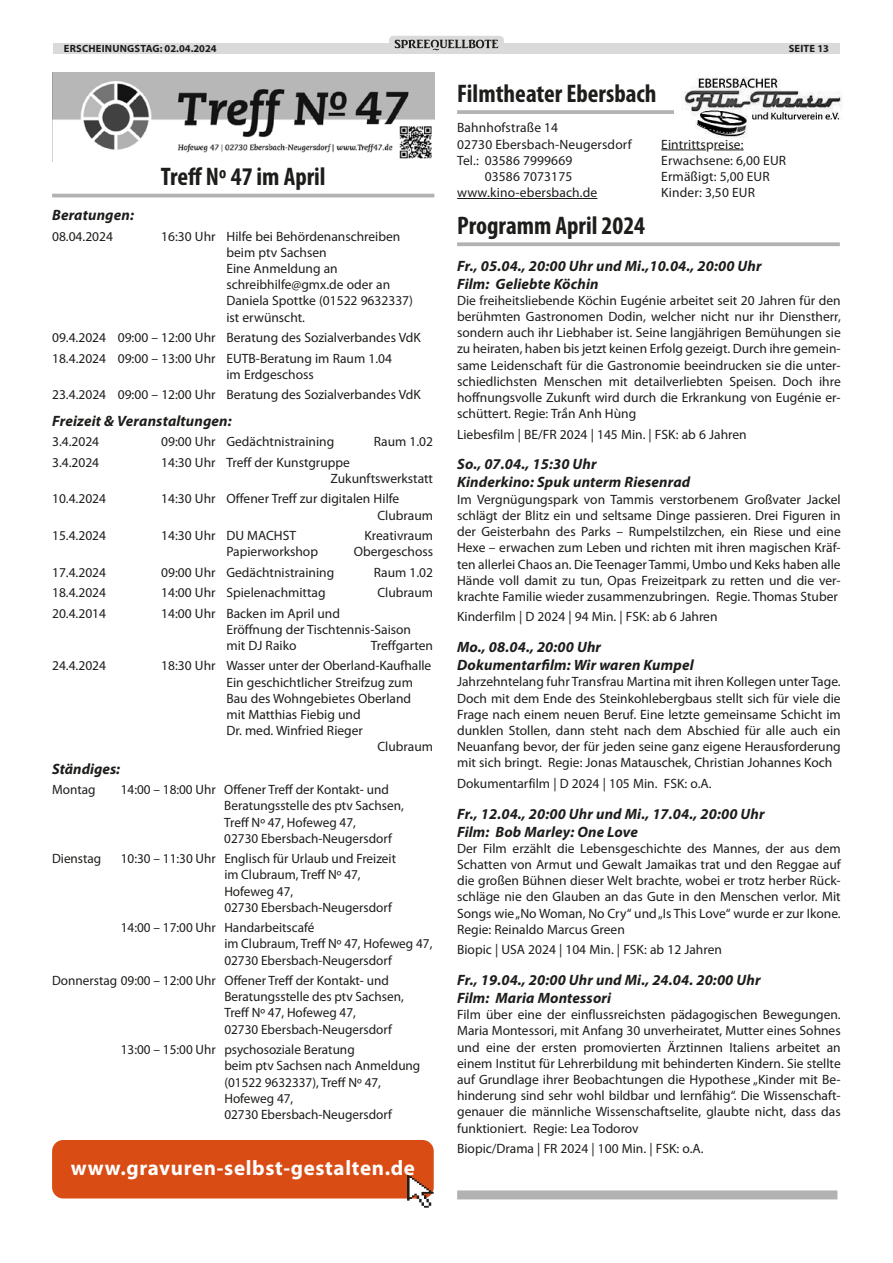
<style>
.page{position:relative;width:893px;height:1263px;background:#fff}
.page>*{position:absolute;margin:0;border:0;box-sizing:border-box;transform-origin:0 0}
.t1{font:700 condensed 25.5px "Myriad Pro";color:#1d1d1b}
.t2{font:700 21px "Myriad Pro";letter-spacing:.03em;color:#fff}
.t3{font:italic 700 15px/18px "Myriad Pro";letter-spacing:.01em;color:#1d1d1b}
.t4{font:13.5px/16.2px "Myriad Pro";color:#1d1d1b}
.t5{font:700 10.5px "Myriad Pro";letter-spacing:.02em;color:#1d1d1b}
</style>
<div class="page">
<div style="left:53px;top:43px;width:787px;height:11px;background:#dadada"></div>
<svg style="left:389px;top:36px;width:115px;height:15px"></svg>
<svg style="left:395px;top:40px;width:103px;height:10px"></svg>
<div style="left:52px;top:1140px;width:382px;height:58px;background:#d94d15;border-radius:11px"></div>
<svg style="left:407px;top:1174px;width:27px;height:34px"></svg>
<hr style="left:52px;top:194px;width:382px;height:3px;background:#b3b2b2">
<img style="left:52px;top:72px;width:383px;height:90px">
<hr style="left:457px;top:110px;width:383px;height:4px;background:#b3b2b2">
<hr style="left:661px;top:150px;width:45px;height:1px;background:#1d1d1b">
<hr style="left:714px;top:150px;width:30px;height:1px;background:#1d1d1b">
<hr style="left:457px;top:198px;width:140px;height:1px;background:#1d1d1b">
<div style="left:674px;top:72px;width:177px;height:65px;background:#fff"></div>
<img style="left:681px;top:77px;width:161px;height:60px">
<svg style="left:457px;top:242px;width:383px;height:4px;background:#bab9b9"></svg>
<div style="left:457px;top:1190px;width:380px;height:9px;background:#b3b2b2"></div>
<p class="t5" style="left:64px;top:42px;width:154px">ERSCHEINUNGSTAG: 02.04.2024</p>
<p class="t5" style="left:789px;top:42px;width:42px">SEITE 13</p>
<h1 class="t1" style="left:161px;top:161px;width:166px">Treff Nº 47 im April</h1>
<p class="t3" style="left:52px;top:206px;width:83px">Beratungen:</p>
<p class="t4" style="left:52px;top:228px;width:62px">08.04.2024</p>
<p class="t4" style="left:226px;top:228px;width:188px;text-indent:-65px">16:30 Uhr Hilfe bei Behördenanschreiben beim ptv Sachsen<br>Eine Anmeldung an schreibhilfe@gmx.de oder an<br>Daniela Spottke (01522 9632337) ist erwünscht.</p>
<p class="t4" style="left:52px;top:327px;width:370px;line-height:20.4px">09.4.2024 09:00 – 12:00 Uhr Beratung des Sozialverbandes VdK<br>18.4.2024 09:00 – 13:00 Uhr EUTB-Beratung im Raum 1.04</p>
<p class="t4" style="left:52px;top:364px;width:370px;line-height:20.4px;text-indent:174px">im Erdgeschoss<br>23.4.2024 09:00 – 12:00 Uhr Beratung des Sozialverbandes VdK</p>
<p class="t3" style="left:52px;top:411px;width:181px">Freizeit &amp; Veranstaltungen:</p>
<p class="t4" style="left:52px;top:433px;width:49px">3.4.2024</p>
<p class="t4" style="left:161px;top:433px;width:174px">09:00 Uhr Gedächtnistraining</p>
<p class="t4" style="left:374px;top:433px;width:61px">Raum 1.02</p>
<p class="t4" style="left:52px;top:454px;width:49px">3.4.2024</p>
<p class="t4" style="left:330px;top:454px;width:104px;text-indent:-169px">14:30 Uhr Treff der Kunstgruppe<br>Zukunftswerkstatt</p>
<p class="t4" style="left:52px;top:490px;width:56px">10.4.2024</p>
<p class="t4" style="left:377px;top:490px;width:57px;text-indent:-216px">14:30 Uhr Offener Treff zur digitalen Hilfe<br>Clubraum</p>
<p class="t4" style="left:52px;top:527px;width:56px">15.4.2024</p>
<p class="t4" style="left:161px;top:527px;width:136px">14:30 Uhr DU MACHST</p>
<p class="t4" style="left:364px;top:527px;width:70px">Kreativraum</p>
<p class="t4" style="left:226px;top:543px;width:93px">Papierworkshop</p>
<p class="t4" style="left:354px;top:543px;width:81px">Obergeschoss</p>
<p class="t4" style="left:52px;top:564px;width:56px">17.4.2024</p>
<p class="t4" style="left:161px;top:564px;width:174px">09:00 Uhr Gedächtnistraining</p>
<p class="t4" style="left:374px;top:564px;width:61px">Raum 1.02</p>
<p class="t4" style="left:52px;top:584px;width:56px">18.4.2024</p>
<p class="t4" style="left:161px;top:584px;width:166px">14:00 Uhr Spielenachmittag</p>
<p class="t4" style="left:377px;top:584px;width:57px">Clubraum</p>
<p class="t4" style="left:52px;top:605px;width:56px">20.4.2014</p>
<p class="t4" style="left:226px;top:605px;width:186px;text-indent:-65px">14:00 Uhr Backen im April und<br>Eröffnung der Tischtennis-Saison mit DJ Raiko</p>
<p class="t4" style="left:371px;top:637px;width:64px">Treffgarten</p>
<p class="t4" style="left:52px;top:657px;width:56px">24.4.2024</p>
<p class="t4" style="left:161px;top:657px;width:271px">18:30 Uhr Wasser unter der Oberland-Kaufhalle</p>
<p class="t4" style="left:226px;top:674px;width:188px">Ein geschichtlicher Streifzug zum</p>
<p class="t4" style="left:226px;top:690px;width:186px">Bau des Wohngebietes Oberland</p>
<p class="t4" style="left:226px;top:706px;width:136px">mit Matthias Fiebig und</p>
<p class="t4" style="left:226px;top:722px;width:138px">Dr. med. Winfried Rieger</p>
<p class="t4" style="left:377px;top:738px;width:57px">Clubraum</p>
<p class="t3" style="left:52px;top:759px;width:70px">Ständiges:</p>
<p class="t4" style="left:52px;top:781px;width:45px">Montag</p>
<p class="t4" style="left:224px;top:781px;width:181px;text-indent:-104px">14:00 – 18:00 Uhr Offener Treff der Kontakt- und Beratungsstelle des ptv Sachsen, Treff Nº 47, Hofeweg 47,<br>02730 Ebersbach-Neugersdorf</p>
<p class="t4" style="left:52px;top:850px;width:51px">Dienstag</p>
<p class="t4" style="left:224px;top:850px;width:173px;text-indent:-104px">10:30 – 11:30 Uhr Englisch für Urlaub und Freizeit im Clubraum, Treff Nº 47,<br>Hofeweg 47,<br>02730 Ebersbach-Neugersdorf</p>
<p class="t4" style="left:224px;top:919px;width:210px;text-indent:-104px">14:00 – 17:00 Uhr Handarbeitscafé<br>im Clubraum, Treff Nº 47, Hofeweg 47,<br>02730 Ebersbach-Neugersdorf</p>
<p class="t4" style="left:224px;top:972px;width:181px;text-indent:-172px">Donnerstag 09:00 – 12:00 Uhr Offener Treff der Kontakt- und Beratungsstelle des ptv Sachsen, Treff Nº 47, Hofeweg 47,<br>02730 Ebersbach-Neugersdorf</p>
<p class="t4" style="left:224px;top:1041px;width:197px;text-indent:-104px">13:00 – 15:00 Uhr psychosoziale Beratung<br>beim ptv Sachsen nach Anmeldung (01522 9632337), Treff Nº 47,<br>Hofeweg 47,<br>02730 Ebersbach-Neugersdorf</p>
<h2 class="t2" style="left:71px;top:1154px;width:346px">www.gravuren-selbst-gestalten.de</h2>
<h1 class="t1" style="left:457px;top:77px;width:201px">Filmtheater Ebersbach</h1>
<p class="t4" style="left:457px;top:119px;width:176px">Bahnhofstraße 14<br>02730 Ebersbach-Neugersdorf</p>
<p class="t4" style="left:661px;top:136px;width:84px">Eintrittspreise:</p>
<p class="t4" style="left:457px;top:152px;width:117px">Tel.: 03586 7999669</p>
<p class="t4" style="left:661px;top:152px;width:126px">Erwachsene: 6,00 EUR</p>
<p class="t4" style="left:485px;top:168px;width:89px">03586 7073175</p>
<p class="t4" style="left:661px;top:168px;width:110px">Ermäßigt: 5,00 EUR</p>
<p class="t4" style="left:457px;top:184px;width:142px">www.kino-ebersbach.de</p>
<p class="t4" style="left:661px;top:184px;width:95px">Kinder: 3,50 EUR</p>
<h1 class="t1" style="left:457px;top:209px;width:189px">Programm April 2024</h1>
<p class="t3" style="left:457px;top:256px;width:306px">Fr., 05.04., 20:00 Uhr und Mi.,10.04., 20:00 Uhr<br>Film: Geliebte Köchin</p>
<p class="t4" style="left:457px;top:292px;width:385px;text-align:justify">Die freiheitsliebende Köchin Eugénie arbeitet seit 20 Jahren für den berühmten Gastronomen Dodin, welcher nicht nur ihr Dienstherr, sondern auch ihr Liebhaber ist. Seine langjährigen Bemühungen sie zu heiraten, haben bis jetzt keinen Erfolg gezeigt. Durch ihre gemein&shy;same Leidenschaft für die Gastronomie beeindrucken sie die unter&shy;schiedlichsten Menschen mit detailverliebten Speisen. Doch ihre hoffnungsvolle Zukunft wird durch die Erkrankung von Eugénie er&shy;schüttert. Regie: Trần Anh Hùng</p>
<p class="t4" style="left:457px;top:426px;width:291px">Liebesfilm | BE/FR 2024 | 145 Min. | FSK: ab 6 Jahren</p>
<p class="t3" style="left:457px;top:455px;width:235px">So., 07.04., 15:30 Uhr<br>Kinderkino: Spuk unterm Riesenrad</p>
<p class="t4" style="left:457px;top:491px;width:385px;text-align:justify">Im Vergnügungspark von Tammis verstorbenem Großvater Jackel schlägt der Blitz ein und seltsame Dinge passieren. Drei Figuren in der Geisterbahn des Parks – Rumpelstilzchen, ein Riese und eine Hexe – erwachen zum Leben und richten mit ihren magischen Kräf&shy;ten allerlei Chaos an. Die Teenager Tammi, Umbo und Keks haben alle Hände voll damit zu tun, Opas Freizeitpark zu retten und die ver&shy;krachte Familie wieder zusammenzubringen. Regie. Thomas Stuber</p>
<p class="t4" style="left:457px;top:608px;width:262px">Kinderfilm | D 2024 | 94 Min. | FSK: ab 6 Jahren</p>
<p class="t3" style="left:457px;top:638px;width:238px">Mo., 08.04., 20:00 Uhr<br>Dokumentarfilm: Wir waren Kumpel</p>
<p class="t4" style="left:457px;top:673px;width:385px;text-align:justify">Jahrzehntelang fuhr Transfrau Martina mit ihren Kollegen unter Tage.<br>Doch mit dem Ende des Steinkohlebergbaus stellt sich für viele die Frage nach einem neuen Beruf. Eine letzte gemeinsame Schicht im dunklen Stollen, dann steht nach dem Abschied für alle auch ein Neuanfang bevor, der für jeden seine ganz eigene Herausforderung mit sich bringt. Regie: Jonas Matauschek, Christian Johannes Koch</p>
<p class="t4" style="left:457px;top:775px;width:256px">Dokumentarfilm | D 2024 | 105 Min. FSK: o.A.</p>
<p class="t3" style="left:457px;top:804px;width:309px">Fr., 12.04., 20:00 Uhr und Mi., 17.04., 20:00 Uhr<br>Film: Bob Marley: One Love</p>
<p class="t4" style="left:457px;top:840px;width:385px;text-align:justify">Der Film erzählt die Lebensgeschichte des Mannes, der aus dem Schatten von Armut und Gewalt Jamaikas trat und den Reggae auf die großen Bühnen dieser Welt brachte, wobei er trotz herber Rück&shy;schläge nie den Glauben an das Gute in den Menschen verlor. Mit Songs wie „No Woman, No Cry“ und „Is This Love“ wurde er zur Ikone.<br>Regie: Reinaldo Marcus Green</p>
<p class="t4" style="left:457px;top:941px;width:266px">Biopic | USA 2024 | 104 Min. | FSK: ab 12 Jahren</p>
<p class="t3" style="left:457px;top:970px;width:305px">Fr., 19.04., 20:00 Uhr und Mi., 24.04. 20:00 Uhr<br>Film: Maria Montessori</p>
<p class="t4" style="left:457px;top:1006px;width:385px;text-align:justify">Film über eine der einflussreichsten pädagogischen Bewegungen.<br>Maria Montessori, mit Anfang 30 unverheiratet, Mutter eines Sohnes und eine der ersten promovierten Ärztinnen Italiens arbeitet an einem Institut für Lehrerbildung mit behinderten Kindern. Sie stellte auf Grundlage ihrer Beobachtungen die Hypothese „Kinder mit Be&shy;hinderung sind sehr wohl bildbar und lernfähig“. Die Wissenschaft&shy;genauer die männliche Wissenschaftselite, glaubte nicht, dass das funktioniert. Regie: Lea Todorov</p>
<p class="t4" style="left:457px;top:1140px;width:248px">Biopic/Drama | FR 2024 | 100 Min. | FSK: o.A.</p>
</div>
